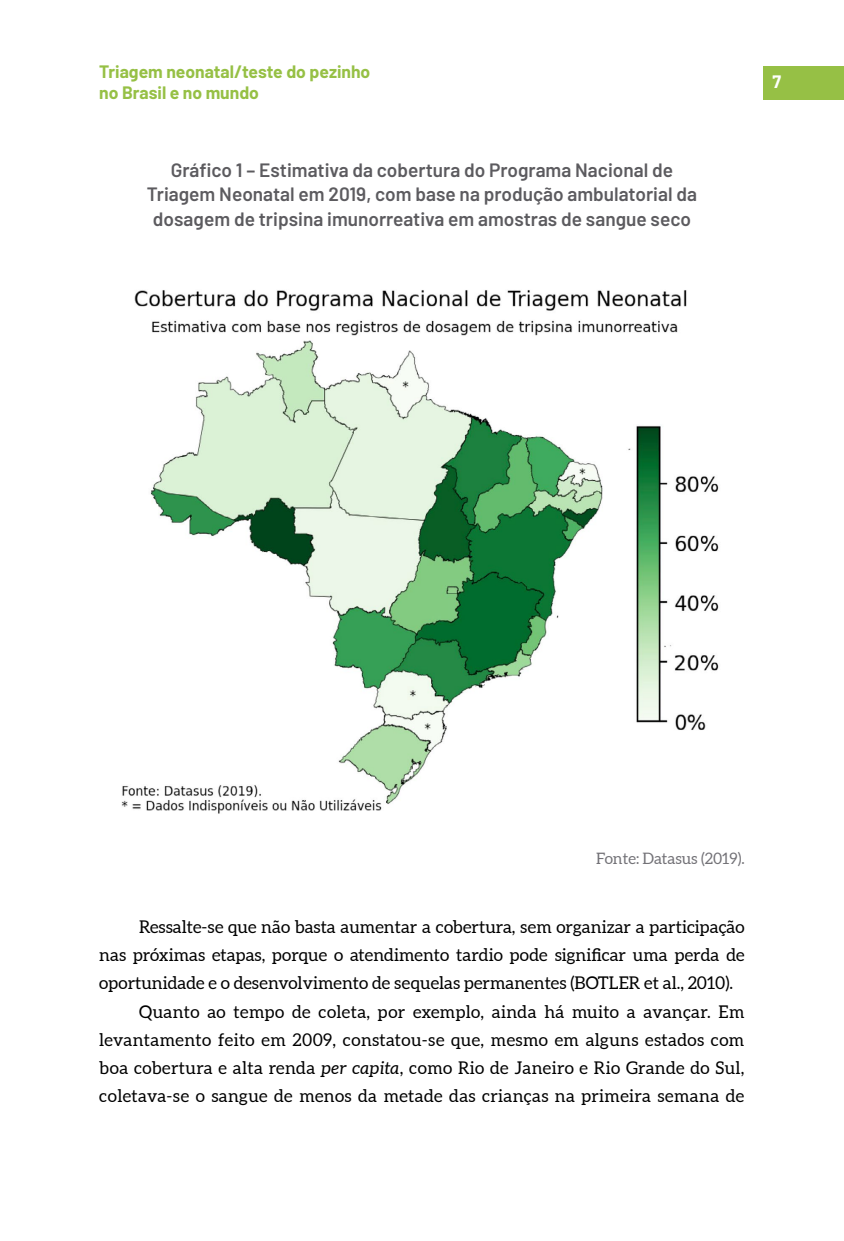
<style>
.page{position:relative;width:844px;height:1241px;background:#fff}
.page>*{position:absolute;margin:0;border:0;box-sizing:border-box;transform-origin:0 0}
.tit-grafico-tabela-i{font:600 19.25px/24.5px "Barlow";color:#5c5b5f;text-align:center}
.txt{font:17.5px/28px "Aleo";letter-spacing:.02em;color:#000;text-align:justify}
.t1{font:700 17.5px/21px "Barlow";color:#96c045}
.t2{font:700 17.5px "Barlow";color:#fff}
.fonte-nota{font:15.75px "Aleo";color:#737277}
.s1{font-style:italic}
</style>
<div class="page">
<div style="left:763px;top:66px;width:80px;height:34px;background:#96c045"></div>
<img style="left:121px;top:290px;width:598px;height:524px">
<p class="t1" style="left:99px;top:59px;width:272px">Triagem neonatal/teste do pezinho no Brasil e no mundo</p>
<p class="t2" style="left:772px;top:69px;width:10px">7</p>
<p class="tit-grafico-tabela-i" style="left:147px;top:156px;width:551px">Gráfico 1 – Estimativa da cobertura do Programa Nacional de<br>Triagem Neonatal em 2019, com base na produção ambulatorial da dosagem de tripsina imunorreativa em amostras de sangue seco</p>
<p class="fonte-nota" style="left:596px;top:848px;width:150px">Fonte: Datasus (2019).</p>
<p class="txt" style="left:99px;top:913px;width:646px;text-indent:40px">Ressalte-se que não basta aumentar a cobertura, sem organizar a participação nas próximas etapas, porque o atendimento tardio pode significar uma perda de oportunidade e o desenvolvimento de sequelas permanentes (BOTLER et al., 2010).</p>
<p class="txt" style="left:99px;top:997px;width:646px;text-indent:40px">Quanto ao tempo de coleta, por exemplo, ainda há muito a avançar. Em levantamento feito em 2009, constatou-se que, mesmo em alguns estados com boa cobertura e alta renda <span class="s1">per capita</span>, como Rio de Janeiro e Rio Grande do Sul, coletava-se o sangue de menos da metade das crianças na primeira semana de</p>
</div>
